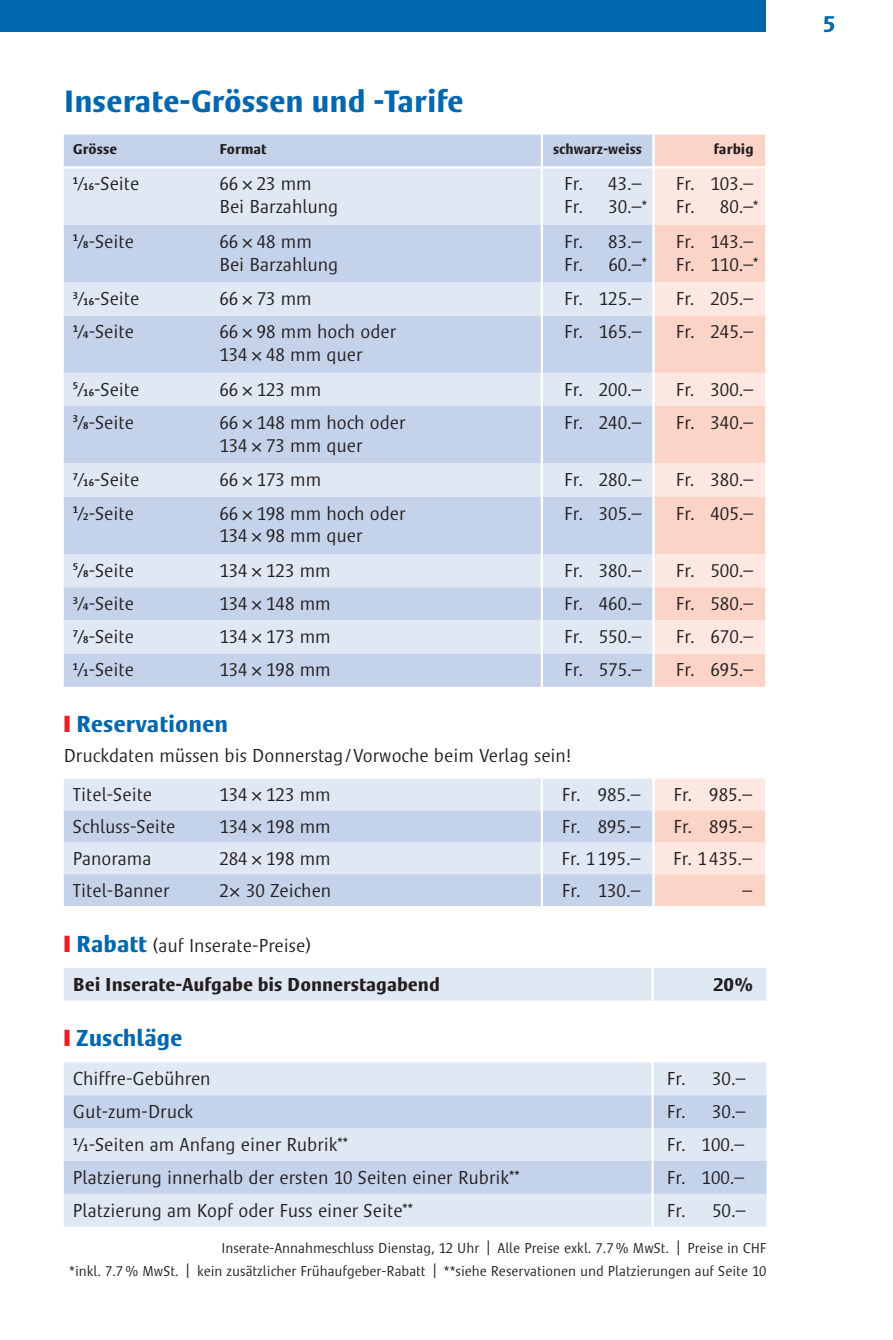
<style>
.page{position:relative;width:893px;height:1340px;background:#fff}
.page>*{position:absolute;margin:0;border:0;box-sizing:border-box;transform-origin:0 0}
.t1{font:700 31.5px "Satero Sans LT Pro";color:#0067af}
.t2{font:700 23.62px "Satero Sans LT Pro";color:#0067af}
.t3{font:300 19.12px/22.9px "Satero Sans LT Pro";color:#231f20}
.t4{font:700 19.12px/38.9px "Satero Sans LT Pro";color:#231f20}
.t5{font:300 14.62px/22.9px "Satero Sans LT Pro";color:#231f20;text-align:right}
.t6{font:700 14.62px "Satero Sans LT Pro";color:#231f20}
.s1{font-weight:500;font-size:10.12px}
.s2{font-size:23.62px;color:#0067af}
.s3{font-weight:300}
</style>
<div class="page">
<div style="left:0;top:0;width:765px;height:32px;background:#0067af"></div>
<div style="left:64px;top:135px;width:477px;height:551px;background:#c4d2ea"></div>
<div style="left:543px;top:135px;width:109px;height:551px;background:#c4d2ea"></div>
<div style="left:655px;top:135px;width:110px;height:551px;background:#fcd3c7"></div>
<svg style="left:64px;top:168px;width:477px;height:485px;background:#d1dcee"></svg>
<svg style="left:543px;top:168px;width:109px;height:485px;background:#d1dcee"></svg>
<svg style="left:655px;top:168px;width:110px;height:485px;background:#fcdcd3"></svg>
<hr style="left:64px;top:166px;width:146px;height:2px;background:#fff">
<hr style="left:210px;top:166px;width:332px;height:2px;background:#fff">
<hr style="left:542px;top:166px;width:111px;height:2px;background:#fff">
<hr style="left:653px;top:166px;width:112px;height:2px;background:#fff">
<div style="left:64px;top:778px;width:588px;height:32px;background:#e0e8f4"></div>
<svg style="left:64px;top:810px;width:588px;height:96px;background:#cdd9ed"></svg>
<svg style="left:655px;top:778px;width:110px;height:128px;background:#fcddd4"></svg>
<hr style="left:541px;top:778px;width:2px;height:32px;background:#fff">
<hr style="left:541px;top:810px;width:2px;height:32px;background:#fff">
<hr style="left:541px;top:842px;width:2px;height:32px;background:#fff">
<hr style="left:541px;top:874px;width:2px;height:32px;background:#fff">
<div style="left:64px;top:968px;width:702px;height:32px;background:#e0e8f4"></div>
<hr style="left:651px;top:967px;width:3px;height:33px;background:#fff">
<div style="left:64px;top:1062px;width:702px;height:164px;background:#e0e8f4"></div>
<svg style="left:64px;top:1095px;width:702px;height:98px;background:#cdd9ed"></svg>
<hr style="left:651px;top:1062px;width:3px;height:33px;background:#fff">
<hr style="left:651px;top:1095px;width:3px;height:33px;background:#fff">
<hr style="left:651px;top:1128px;width:3px;height:32px;background:#fff">
<hr style="left:651px;top:1160px;width:3px;height:33px;background:#fff">
<hr style="left:651px;top:1193px;width:3px;height:33px;background:#fff">
<p class="t1" style="left:64px;top:83px;width:401px">Inserate-Grössen und -Tarife</p>
<p class="t6" style="left:73px;top:141px;width:46px">Grösse</p>
<p class="t6" style="left:219px;top:141px;width:49px">Format</p>
<p class="t6" style="left:553px;top:141px;width:90px">schwarz-weiss</p>
<p class="t6" style="left:714px;top:141px;width:41px">farbig</p>
<p class="t3" style="left:73px;top:172px;width:68px"><sup>1</sup>⁄<span class="s1">16</span>-Seite</p>
<p class="t3" style="left:219px;top:172px;width:120px">66 × 23 mm<br>Bei Barzahlung</p>
<p class="t3" style="left:564px;top:172px;width:84px">Fr. 43.–<br>Fr. 30.–<sup>*</sup></p>
<p class="t3" style="left:676px;top:172px;width:84px">Fr. 103.–<br>Fr. 80.–<sup>*</sup></p>
<p class="t3" style="left:73px;top:230px;width:63px"><sup>1</sup>⁄<span class="s1">8</span>-Seite</p>
<p class="t3" style="left:219px;top:230px;width:120px">66 × 48 mm<br>Bei Barzahlung</p>
<p class="t3" style="left:564px;top:230px;width:84px">Fr. 83.–<br>Fr. 60.–<sup>*</sup></p>
<p class="t3" style="left:676px;top:230px;width:84px">Fr. 143.–<br>Fr. 110.–<sup>*</sup></p>
<p class="t3" style="left:73px;top:287px;width:68px"><sup>3</sup>⁄<span class="s1">16</span>-Seite</p>
<p class="t3" style="left:219px;top:287px;width:94px">66 × 73 mm</p>
<p class="t3" style="left:564px;top:287px;width:79px">Fr. 125.–</p>
<p class="t3" style="left:676px;top:287px;width:79px">Fr. 205.–</p>
<p class="t3" style="left:73px;top:320px;width:63px"><sup>1</sup>⁄<span class="s1">4</span>-Seite</p>
<p class="t3" style="left:219px;top:320px;width:178px">66 × 98 mm hoch oder<br>134 × 48 mm quer</p>
<p class="t3" style="left:564px;top:320px;width:79px">Fr. 165.–</p>
<p class="t3" style="left:676px;top:320px;width:79px">Fr. 245.–</p>
<p class="t3" style="left:73px;top:377px;width:68px"><sup>5</sup>⁄<span class="s1">16</span>-Seite</p>
<p class="t3" style="left:219px;top:377px;width:103px">66 × 123 mm</p>
<p class="t3" style="left:564px;top:377px;width:79px">Fr. 200.–</p>
<p class="t3" style="left:676px;top:377px;width:79px">Fr. 300.–</p>
<p class="t3" style="left:73px;top:411px;width:63px"><sup>3</sup>⁄<span class="s1">8</span>-Seite</p>
<p class="t3" style="left:219px;top:411px;width:188px">66 × 148 mm hoch oder<br>134 × 73 mm quer</p>
<p class="t3" style="left:564px;top:411px;width:79px">Fr. 240.–</p>
<p class="t3" style="left:676px;top:411px;width:79px">Fr. 340.–</p>
<p class="t3" style="left:73px;top:468px;width:68px"><sup>7</sup>⁄<span class="s1">16</span>-Seite</p>
<p class="t3" style="left:219px;top:468px;width:103px">66 × 173 mm</p>
<p class="t3" style="left:564px;top:468px;width:79px">Fr. 280.–</p>
<p class="t3" style="left:676px;top:468px;width:79px">Fr. 380.–</p>
<p class="t3" style="left:73px;top:501px;width:63px"><sup>1</sup>⁄<span class="s1">2</span>-Seite</p>
<p class="t3" style="left:219px;top:501px;width:188px">66 × 198 mm hoch oder<br>134 × 98 mm quer</p>
<p class="t3" style="left:564px;top:501px;width:79px">Fr. 305.–</p>
<p class="t3" style="left:676px;top:501px;width:79px">Fr. 405.–</p>
<p class="t3" style="left:73px;top:559px;width:63px"><sup>5</sup>⁄<span class="s1">8</span>-Seite</p>
<p class="t3" style="left:219px;top:559px;width:113px">134 × 123 mm</p>
<p class="t3" style="left:564px;top:559px;width:79px">Fr. 380.–</p>
<p class="t3" style="left:676px;top:559px;width:79px">Fr. 500.–</p>
<p class="t3" style="left:73px;top:592px;width:63px"><sup>3</sup>⁄<span class="s1">4</span>-Seite</p>
<p class="t3" style="left:219px;top:592px;width:113px">134 × 148 mm</p>
<p class="t3" style="left:564px;top:592px;width:79px">Fr. 460.–</p>
<p class="t3" style="left:676px;top:592px;width:79px">Fr. 580.–</p>
<p class="t3" style="left:73px;top:625px;width:63px"><sup>7</sup>⁄<span class="s1">8</span>-Seite</p>
<p class="t3" style="left:219px;top:625px;width:113px">134 × 173 mm</p>
<p class="t3" style="left:564px;top:625px;width:79px">Fr. 550.–</p>
<p class="t3" style="left:676px;top:625px;width:79px">Fr. 670.–</p>
<p class="t3" style="left:73px;top:658px;width:63px"><sup>1</sup>⁄<span class="s1">1</span>-Seite</p>
<p class="t3" style="left:219px;top:658px;width:113px">134 × 198 mm</p>
<p class="t3" style="left:564px;top:658px;width:79px">Fr. 575.–</p>
<p class="t3" style="left:676px;top:658px;width:79px">Fr. 695.–</p>
<p class="t2" style="left:76px;top:710px;width:153px">Reservationen</p>
<p class="t3" style="left:73px;top:736px;width:500px;line-height:38.9px;text-indent:-9px">Druckdaten müssen bis Donnerstag/Vorwoche beim Verlag sein!<br>Titel-Seite</p>
<p class="t3" style="left:219px;top:783px;width:113px">134 × 123 mm</p>
<p class="t3" style="left:562px;top:783px;width:80px">Fr. 985.–</p>
<p class="t3" style="left:673px;top:783px;width:80px">Fr. 985.–</p>
<p class="t3" style="left:73px;top:815px;width:104px">Schluss-Seite</p>
<p class="t3" style="left:219px;top:815px;width:113px">134 × 198 mm</p>
<p class="t3" style="left:562px;top:815px;width:80px">Fr. 895.–</p>
<p class="t3" style="left:673px;top:815px;width:80px">Fr. 895.–</p>
<p class="t3" style="left:73px;top:847px;width:80px">Panorama</p>
<p class="t3" style="left:219px;top:847px;width:113px">284 × 198 mm</p>
<p class="t3" style="left:562px;top:847px;width:80px">Fr. 1 195.–</p>
<p class="t3" style="left:673px;top:847px;width:80px">Fr. 1 435.–</p>
<p class="t3" style="left:73px;top:879px;width:98px">Titel-Banner</p>
<p class="t3" style="left:219px;top:879px;width:113px">2× 30 Zeichen</p>
<p class="t3" style="left:562px;top:879px;width:80px">Fr. 130.–</p>
<p class="t3" style="left:742px;top:879px;width:11px">–</p>
<p class="t4" style="left:73px;top:925px;width:368px"><span class="s2">Rabatt</span> <span class="s3">(auf Inserate-Preise)<br></span>Bei Inserate-Aufgabe bis Donnerstagabend</p>
<p class="t4" style="left:713px;top:964px;width:42px">20%</p>
<p class="t2" style="left:76px;top:1024px;width:108px">Zuschläge</p>
<p class="t3" style="left:73px;top:1067px;width:139px">Chiffre-Gebühren</p>
<p class="t3" style="left:667px;top:1067px;width:80px">Fr. 30.–</p>
<p class="t3" style="left:73px;top:1100px;width:122px">Gut-zum-Druck</p>
<p class="t3" style="left:667px;top:1100px;width:80px">Fr. 30.–</p>
<p class="t3" style="left:73px;top:1132px;width:277px"><sup>1</sup>⁄<span class="s1">1</span>-Seiten am Anfang einer Rubrik<sup>**</sup></p>
<p class="t3" style="left:667px;top:1132px;width:79px">Fr. 100.–</p>
<p class="t3" style="left:73px;top:1165px;width:448px">Platzierung innerhalb der ersten 10 Seiten einer Rubrik<sup>**</sup></p>
<p class="t3" style="left:667px;top:1165px;width:79px">Fr. 100.–</p>
<p class="t3" style="left:73px;top:1198px;width:342px">Platzierung am Kopf oder Fuss einer Seite<sup>**</sup></p>
<p class="t3" style="left:667px;top:1198px;width:80px">Fr. 50.–</p>
<p class="t5" style="left:69px;top:1236px;width:699px">Inserate-Annahmeschluss Dienstag, 12 Uhr | Alle Preise exkl. 7.7% MwSt. | Preise in CHF<br>*inkl. 7.7% MwSt. | kein zusätzlicher Frühaufgeber-Rabatt | **siehe Reservationen und Platzierungen auf Seite 10</p>
<p class="t2" style="left:823px;top:10px;width:14px">5</p>
</div>
